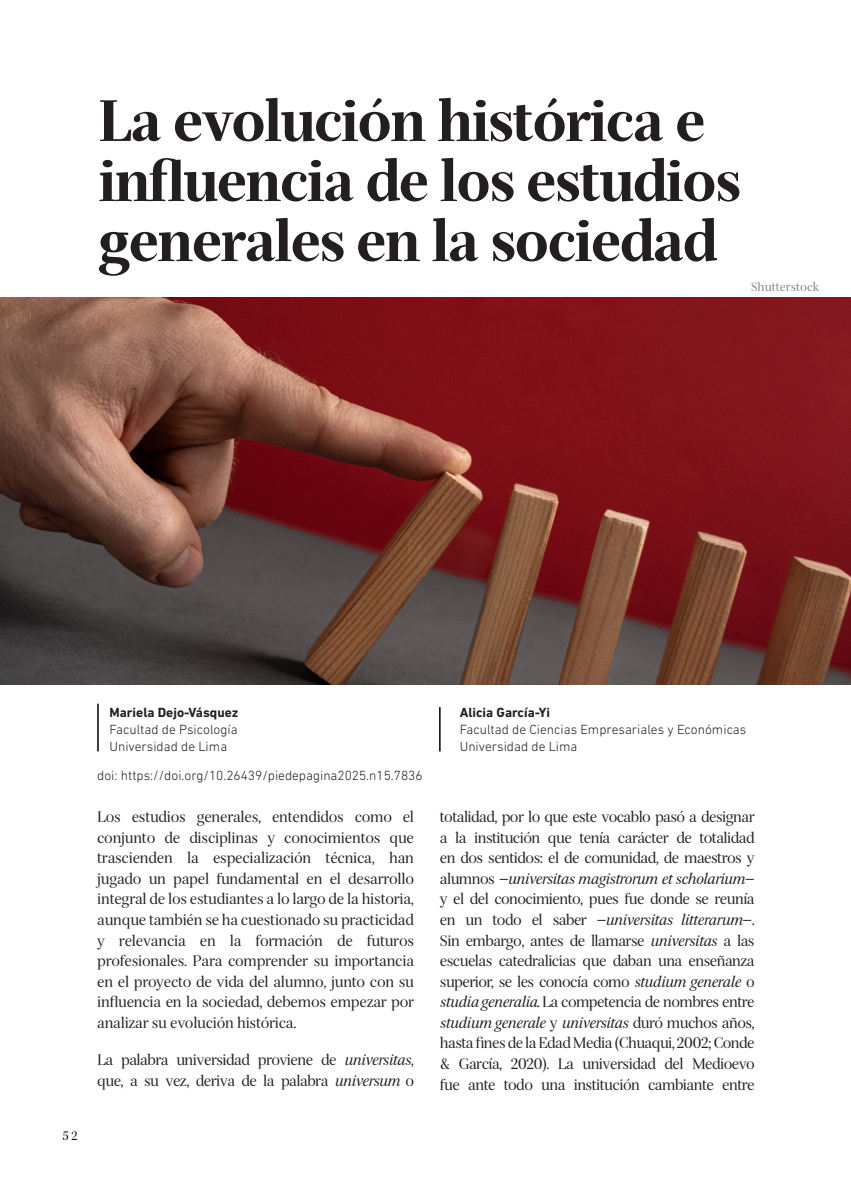
<style>
.page{position:relative;width:851px;height:1191px;background:#fff}
.page>*{position:absolute;margin:0;border:0;box-sizing:border-box;transform-origin:0 0}
.Bajada_titulo{font:900 57px/60px "Serif 72 Beta";letter-spacing:-.02em;color:#231f20}
.PARRAFO_EDITORIAL{font:15px/20.5px "Serif 72 Beta";letter-spacing:-.04em;color:#231f20;text-align:justify}
.Filiacion{font:300 13.5px "DIN Next LT Pro";color:#231f20}
.Filiacion-2{font:700 13.5px "DIN Next LT Pro";color:#231f20}
.PARRAFO_EDITORIAL-2{font:12px "Serif 72 Beta";color:#808285}
.t1{font:12px "Serif 72 Beta";color:#000}
.s1{font-style:italic}
</style>
<div class="page">
<img style="left:0;top:298px;width:850px;height:387px">
<hr style="left:97px;top:703px;width:2px;height:48px;background:#010101">
<hr style="left:439px;top:707px;width:1px;height:44px;background:#010101">
<p class="Bajada_titulo" style="left:99px;top:91px;width:643px">La evolución histórica e influencia de los estudios generales en la sociedad</p>
<p class="PARRAFO_EDITORIAL-2" style="left:751px;top:280px;width:70px">Shutterstock</p>
<p class="t1" style="left:62px;top:1129px;width:17px">52</p>
<p class="Filiacion-2" style="left:109px;top:705px;width:130px">Mariela Dejo-Vásquez</p>
<p class="Filiacion" style="left:109px;top:722px;width:130px">Facultad de Psicología</p>
<p class="Filiacion" style="left:109px;top:739px;width:119px">Universidad de Lima</p>
<p class="Filiacion" style="left:97px;top:768px;width:327px">doi: https://doi.org/10.26439/piedepagina2025.n15.7836</p>
<p class="PARRAFO_EDITORIAL" style="left:97px;top:806px;width:318px">Los estudios generales, entendidos como el conjunto de disciplinas y conocimientos que trascienden la especialización técnica, han jugado un papel fundamental en el desarrollo integral de los estudiantes a lo largo de la historia, aunque también se ha cuestionado su practicidad y relevancia en la formación de futuros profesionales. Para comprender su importancia en el proyecto de vida del alumno, junto con su influencia en la sociedad, debemos empezar por analizar su evolución histórica.</p>
<p class="PARRAFO_EDITORIAL" style="left:97px;top:1050px;width:318px">La palabra universidad proviene de <span class="s1">universitas</span>, que, a su vez, deriva de la palabra <span class="s1">universum</span> o</p>
<p class="Filiacion-2" style="left:459px;top:705px;width:92px">Alicia García-Yi</p>
<p class="Filiacion" style="left:459px;top:722px;width:288px">Facultad de Ciencias Empresariales y Económicas</p>
<p class="Filiacion" style="left:459px;top:739px;width:119px">Universidad de Lima</p>
<p class="PARRAFO_EDITORIAL" style="left:440px;top:806px;width:316px">totalidad, por lo que este vocablo pasó a designar a la institución que tenía carácter de totalidad en dos sentidos: el de comunidad, de maestros y alumnos —<span class="s1">universitas magistrorum et scholarium</span>— y el del conocimiento, pues fue donde se reunía en un todo el saber —<span class="s1">universitas litterarum</span>—.<br>Sin embargo, antes de llamarse <span class="s1">universitas</span> a las escuelas catedralicias que daban una enseñanza superior, se les conocía como <span class="s1">studium generale</span> o <span class="s1">studia generalia.</span> La competencia de nombres entre <span class="s1">studium generale</span> y <span class="s1">universitas</span> duró muchos años, hasta fines de la Edad Media (Chuaqui, 2002; Conde &amp; García, 2020). La universidad del Medioevo fue ante todo una institución cambiante entre</p>
</div>
